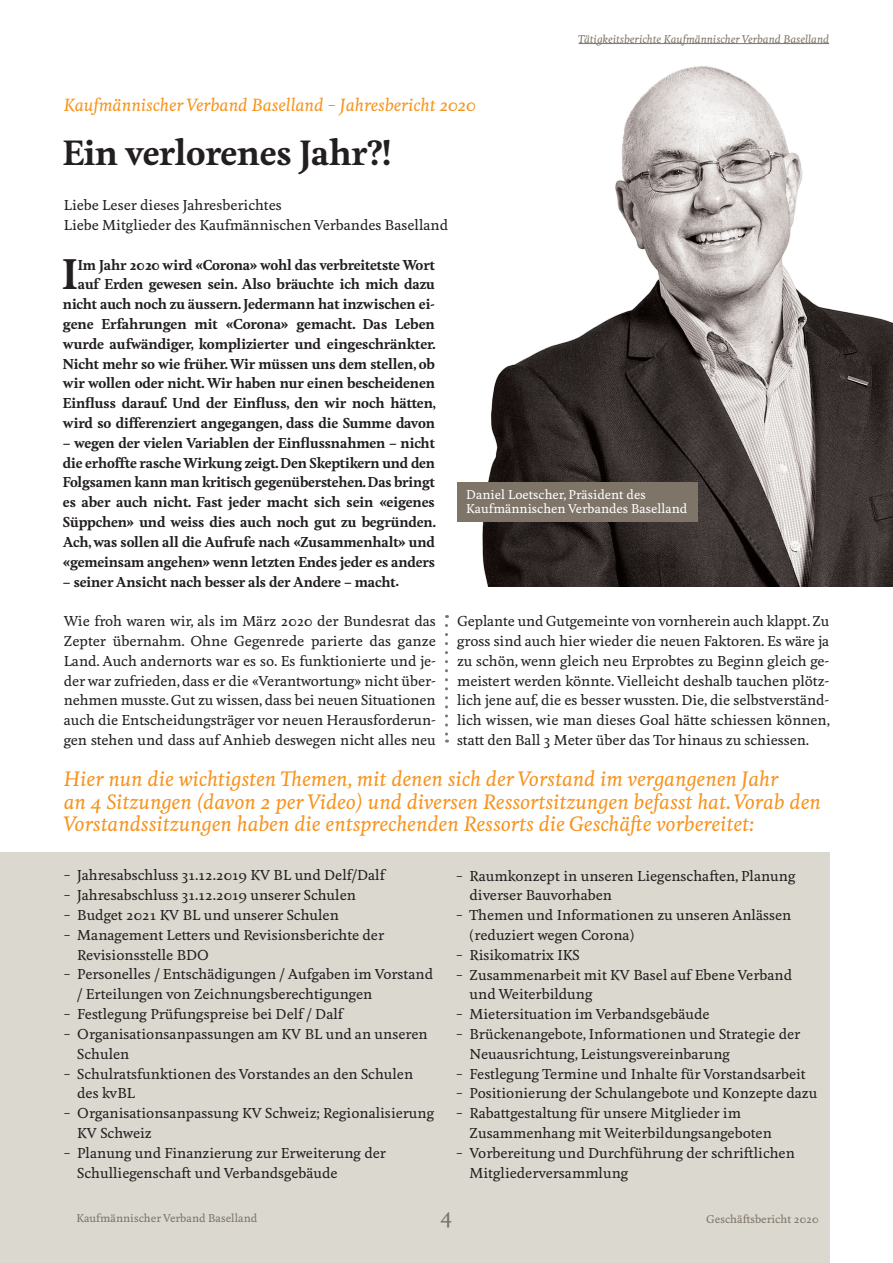
<style>
.page{position:relative;width:893px;height:1263px;background:#fff}
.page>*{position:absolute;margin:0;border:0;box-sizing:border-box;transform-origin:0 0}
.t1{font:700 40.2px "Feijoa";color:#231f20}
.t2{font:700 33px "Feijoa";letter-spacing:-.01em;color:#231f20}
.t3{font:500 21px "Feijoa";color:#7e7468}
.t4{font:italic 500 19.5px/22.5px "Feijoa";color:#f7931d}
.t5{font:italic 500 16.5px "Feijoa";color:#f7931d}
.t6{font:500 13.5px/19.8px "Feijoa";color:#231f20}
.t7{font:700 13.5px/19.8px "Feijoa";letter-spacing:-.01em;color:#231f20;text-align:right}
.t8{font:500 12px/14.4px "Feijoa";color:#fff}
.t9{font:500 10.5px "Feijoa";color:#7e7468}
.t10{font:italic 500 10.5px "Feijoa";color:#7e7468}
</style>
<div class="page">
<div style="left:0;top:853px;width:829px;height:410px;background:#dad8cf"></div>
<img style="left:482px;top:43px;width:411px;height:544px">
<svg style="left:445px;top:625px;width:3px;height:118px"></svg>
<div style="left:457px;top:482px;width:240px;height:40px;background:#7e7468"></div>
<p class="t5" style="left:64px;top:95px;width:413px">Kaufmännischer Verband Baselland – Jahresbericht 2020</p>
<h2 class="t2" style="left:63px;top:130px;width:330px">Ein verlorenes Jahr?!</h2>
<p class="t6" style="left:64px;top:196px;width:386px">Liebe Leser dieses Jahresberichtes<br>Liebe Mitglieder des Kaufmännischen Verbandes Baselland</p>
<p class="t10" style="left:579px;top:32px;width:252px">Tätigkeitsberichte Kaufmännischer Verband Baselland</p>
<p class="t7" style="left:63px;top:255px;width:374px">Im Jahr 2020 wird «Corona» wohl das verbreitetste Wort auf Erden gewesen sein. Also bräuchte ich mich dazu nicht auch noch zu äussern. Jedermann hat inzwischen ei&shy;gene Erfahrungen mit «Corona» gemacht. Das Leben wurde aufwändiger, komplizierter und eingeschränkter.<br>Nicht mehr so wie früher. Wir müssen uns dem stellen, ob wir wollen oder nicht. Wir haben nur einen bescheidenen Einfluss darauf. Und der Einfluss, den wir noch hätten, wird so differenziert angegangen, dass die Summe davon</p>
<p class="t7" style="left:63px;top:433px;width:374px;text-align:justify">– wegen der vielen Variablen der Einflussnahmen – nicht die erhoffte rasche Wirkung zeigt. Den Skeptikern und den Folgsamen kann man kritisch gegenüberstehen. Das bringt es aber auch nicht. Fast jeder macht sich sein «eigenes Süppchen» und weiss dies auch noch gut zu begründen.<br>Ach, was sollen all die Aufrufe nach «Zusammenhalt» und «gemeinsam angehen» wenn letzten Endes jeder es anders</p>
<p class="t7" style="left:63px;top:572px;width:337px">– seiner Ansicht nach besser als der Andere – macht.</p>
<h1 class="t1" style="left:62px;top:247px;width:17px">I</h1>
<p class="t6" style="left:64px;top:612px;width:374px;text-align:justify">Wie froh waren wir, als im März 2020 der Bundesrat das Zepter übernahm. Ohne Gegenrede parierte das ganze Land. Auch andernorts war es so. Es funktionierte und je&shy;der war zufrieden, dass er die «Verantwortung» nicht über&shy;nehmen musste. Gut zu wissen, dass bei neuen Situationen auch die Entscheidungsträger vor neuen Herausforderun&shy;gen stehen und dass auf Anhieb deswegen nicht alles neu</p>
<p class="t8" style="left:466px;top:488px;width:222px">Daniel Loetscher, Präsident des<br>Kaufmännischen Verbandes Baselland</p>
<p class="t6" style="left:457px;top:612px;width:374px;text-align:justify">Geplante und Gutgemeinte von vornherein auch klappt. Zu gross sind auch hier wieder die neuen Faktoren. Es wäre ja zu schön, wenn gleich neu Erprobtes zu Beginn gleich ge&shy;meistert werden könnte. Vielleicht deshalb tauchen plötz&shy;lich jene auf, die es besser wussten. Die, die selbstverständ&shy;lich wissen, wie man dieses Goal hätte schiessen können, statt den Ball 3 Meter über das Tor hinaus zu schiessen.</p>
<p class="t4" style="left:64px;top:769px;width:759px">Hier nun die wichtigsten Themen, mit denen sich der Vorstand im vergangenen Jahr<br>an 4 Sitzungen (davon 2 per Video) und diversen Ressortsitzungen befasst hat. Vorab den<br>Vorstandssitzungen haben die entsprechenden Ressorts die Geschäfte vorbereitet:</p>
<p class="t6" style="left:64px;top:866px;width:322px">– Jahresabschluss 31.12.2019 KV BL und Delf/Dalf</p>
<p class="t6" style="left:64px;top:886px;width:294px">– Jahresabschluss 31.12.2019 unserer Schulen</p>
<p class="t6" style="left:64px;top:906px;width:277px">– Budget 2021 KV BL und unserer Schulen</p>
<p class="t6" style="left:77px;top:925px;width:308px;text-indent:-14px">– Management Letters und Revisionsberichte der<br>Revisionsstelle BDO</p>
<p class="t6" style="left:77px;top:965px;width:357px;text-indent:-14px">– Personelles / Entschädigungen / Aufgaben im Vorstand / Erteilungen von Zeichnungsberechtigungen</p>
<p class="t6" style="left:64px;top:1005px;width:281px">– Festlegung Prüfungspreise bei Delf / Dalf</p>
<p class="t6" style="left:77px;top:1024px;width:352px;text-indent:-14px">– Organisationsanpassungen am KV BL und an unseren<br>Schulen</p>
<p class="t6" style="left:77px;top:1064px;width:337px;text-indent:-14px">– Schulratsfunktionen des Vorstandes an den Schulen des kvBL</p>
<p class="t6" style="left:77px;top:1104px;width:358px;text-indent:-14px">– Organisationsanpassung KV Schweiz; Regionalisierung<br>KV Schweiz</p>
<p class="t6" style="left:77px;top:1143px;width:310px;text-indent:-14px">– Planung und Finanzierung zur Erweiterung der<br>Schulliegenschaft und Verbandsgebäude</p>
<p class="t6" style="left:470px;top:866px;width:327px;text-indent:-14px">– Raumkonzept in unseren Liegenschaften, Planung diverser Bauvorhaben</p>
<p class="t6" style="left:470px;top:906px;width:323px;text-indent:-14px">– Themen und Informationen zu unseren Anlässen (reduziert wegen Corona)</p>
<p class="t6" style="left:456px;top:945px;width:125px">– Risikomatrix IKS</p>
<p class="t6" style="left:470px;top:965px;width:324px;text-indent:-14px">– Zusammenarbeit mit KV Basel auf Ebene Verband und Weiterbildung</p>
<p class="t6" style="left:456px;top:1005px;width:255px">– Mietersituation im Verbandsgebäude</p>
<p class="t6" style="left:470px;top:1024px;width:332px;text-indent:-14px">– Brückenangebote, Informationen und Strategie der<br>Neuausrichtung, Leistungsvereinbarung</p>
<p class="t6" style="left:456px;top:1064px;width:351px">– Festlegung Termine und Inhalte für Vorstandsarbeit</p>
<p class="t6" style="left:456px;top:1084px;width:363px">– Positionierung der Schulangebote und Konzepte dazu</p>
<p class="t6" style="left:470px;top:1104px;width:304px;text-indent:-14px">– Rabattgestaltung für unsere Mitglieder im<br>Zusammenhang mit Weiterbildungsangeboten</p>
<p class="t6" style="left:470px;top:1143px;width:327px;text-indent:-14px">– Vorbereitung und Durchführung der schriftlichen<br>Mitgliederversammlung</p>
<p class="t9" style="left:77px;top:1212px;width:182px">Kaufmännischer Verband Baselland</p>
<h3 class="t3" style="left:440px;top:1201px;width:14px">4</h3>
<p class="t9" style="left:706px;top:1212px;width:114px">Geschäftsbericht 2020</p>
</div>
